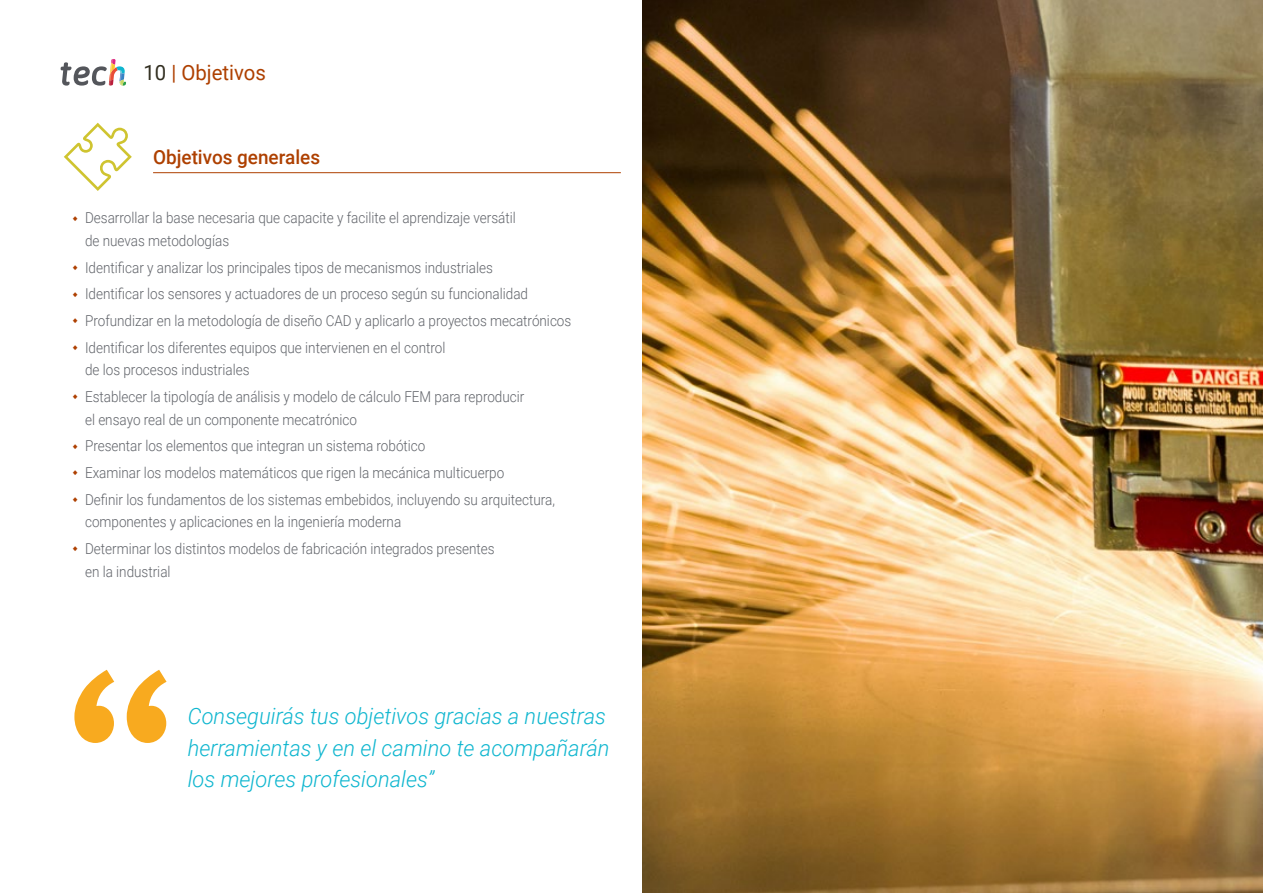
<style>
.page{position:relative;width:1263px;height:893px;background:#fff}
.page>*{position:absolute;margin:0;border:0;box-sizing:border-box;transform-origin:0 0}
.t1{font:italic 300 22.5px/31.5px "Roboto";color:#0fb6cf}
.t2{font:21px "Roboto";color:#ae4000}
.t3{font:500 19.5px "Roboto";color:#ae4000}
.t4{font:300 15px/26.7px "Roboto";color:#61646a;scale:.9 1}
.s1{color:#312e20}
</style>
<div class="page">
<hr style="left:153px;top:172px;width:468px;height:1px;background:#ae4000">
<svg style="left:64px;top:123px;width:68px;height:68px"></svg>
<img style="left:642px;top:0;width:621px;height:893px">
<svg style="left:74px;top:670px;width:93px;height:73px"></svg>
<svg style="left:61px;top:59px;width:65px;height:27px"></svg>
<h2 class="t2" style="left:144px;top:57px;width:124px"><span class="s1">10</span> | Objetivos</h2>
<h3 class="t3" style="left:153px;top:144px;width:169px">Objetivos generales</h3>
<p class="t4" style="left:85px;top:206px;width:480px;line-height:22.5px">Desarrollar la base necesaria que capacite y facilite el aprendizaje versátil de nuevas metodologías</p>
<p class="t4" style="left:85px;top:253px;width:542px">Identificar y analizar los principales tipos de mecanismos industriales<br>Identificar los sensores y actuadores de un proceso según su funcionalidad Profundizar en la metodología de diseño CAD y aplicarlo a proyectos mecatrónicos Identificar los diferentes equipos que intervienen en el control</p>
<p class="t4" style="left:85px;top:356px;width:490px">de los procesos industriales<br>Establecer la tipología de análisis y modelo de cálculo FEM para reproducir</p>
<p class="t4" style="left:85px;top:405px;width:524px">el ensayo real de un componente mecatrónico<br>Presentar los elementos que integran un sistema robótico<br>Examinar los modelos matemáticos que rigen la mecánica multicuerpo<br>Definir los fundamentos de los sistemas embebidos, incluyendo su arquitectura,</p>
<p class="t4" style="left:85px;top:508px;width:457px">componentes y aplicaciones en la ingeniería moderna<br>Determinar los distintos modelos de fabricación integrados presentes</p>
<p class="t4" style="left:85px;top:557px;width:97px">en la industrial</p>
<h1 class="t1" style="left:188px;top:700px;width:423px">Conseguirás tus objetivos gracias a nuestras herramientas y en el camino te acompañarán los mejores profesionales”</h1>
</div>
